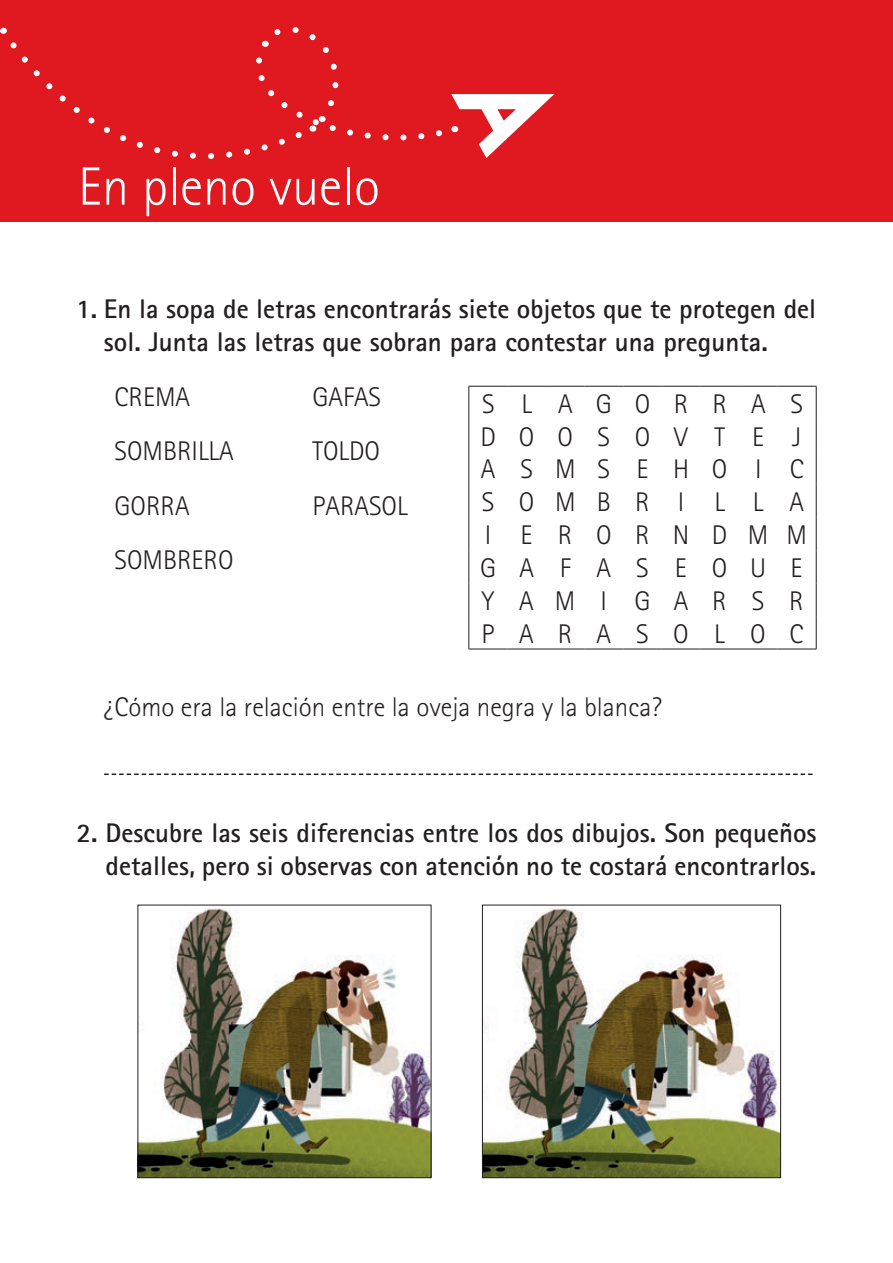
<style>
.page{position:relative;width:893px;height:1263px;background:#fff}
.page>*{position:absolute;margin:0;border:0;box-sizing:border-box;transform-origin:0 0}
.t1{font:300 54px "Rotis Sans Serif 45";color:#fff}
.t2{font:700 27px/33px "Rotis Sans Serif 65";color:#231f20}
.t3{font:300 27px "Rotis Sans Serif 45";color:#231f20}
.t4{font:300 27px/32.8px "Rotis Sans Serif 45";letter-spacing:.91em;color:#231f20}
</style>
<div class="page">
<div style="left:0;top:0;width:893px;height:221px;background:#e01921"></div>
<svg style="left:10px;top:42px;width:240px;height:117px"></svg>
<svg style="left:256px;top:27px;width:298px;height:131px"></svg>
<svg style="left:470px;top:387px;width:346px;height:262px"></svg>
<hr style="left:469px;top:386px;width:38px;height:1px;background:#231f20">
<hr style="left:469px;top:386px;width:1px;height:33px;background:#231f20">
<hr style="left:507px;top:386px;width:39px;height:1px;background:#231f20">
<hr style="left:546px;top:386px;width:39px;height:1px;background:#231f20">
<hr style="left:585px;top:386px;width:38px;height:1px;background:#231f20">
<hr style="left:623px;top:386px;width:39px;height:1px;background:#231f20">
<hr style="left:662px;top:386px;width:38px;height:1px;background:#231f20">
<hr style="left:700px;top:386px;width:39px;height:1px;background:#231f20">
<hr style="left:739px;top:386px;width:39px;height:1px;background:#231f20">
<hr style="left:778px;top:386px;width:38px;height:1px;background:#231f20">
<hr style="left:469px;top:419px;width:1px;height:33px;background:#231f20">
<hr style="left:469px;top:452px;width:1px;height:33px;background:#231f20">
<hr style="left:469px;top:485px;width:1px;height:33px;background:#231f20">
<hr style="left:469px;top:518px;width:1px;height:32px;background:#231f20">
<hr style="left:469px;top:550px;width:1px;height:33px;background:#231f20">
<hr style="left:469px;top:583px;width:1px;height:33px;background:#231f20">
<hr style="left:469px;top:616px;width:1px;height:33px;background:#231f20">
<hr style="left:469px;top:649px;width:38px;height:1px;background:#231f20">
<hr style="left:507px;top:649px;width:39px;height:1px;background:#231f20">
<hr style="left:546px;top:649px;width:39px;height:1px;background:#231f20">
<hr style="left:585px;top:649px;width:38px;height:1px;background:#231f20">
<hr style="left:623px;top:649px;width:39px;height:1px;background:#231f20">
<hr style="left:662px;top:649px;width:38px;height:1px;background:#231f20">
<hr style="left:700px;top:649px;width:39px;height:1px;background:#231f20">
<hr style="left:739px;top:649px;width:39px;height:1px;background:#231f20">
<hr style="left:778px;top:649px;width:38px;height:1px;background:#231f20">
<hr style="left:816px;top:386px;width:1px;height:33px;background:#231f20">
<hr style="left:816px;top:419px;width:1px;height:33px;background:#231f20">
<hr style="left:816px;top:452px;width:1px;height:33px;background:#231f20">
<hr style="left:816px;top:485px;width:1px;height:33px;background:#231f20">
<hr style="left:816px;top:518px;width:1px;height:32px;background:#231f20">
<hr style="left:816px;top:550px;width:1px;height:33px;background:#231f20">
<hr style="left:816px;top:583px;width:1px;height:33px;background:#231f20">
<hr style="left:816px;top:616px;width:1px;height:33px;background:#231f20">
<svg style="left:104px;top:773px;width:709px;height:2px"></svg>
<img style="left:140px;top:907px;width:289px;height:269px">
<div style="left:138px;top:905px;width:293px;height:273px;border:1px solid #231f20"></div>
<img style="left:484px;top:907px;width:295px;height:269px">
<div style="left:482px;top:905px;width:299px;height:273px;border:1px solid #231f20"></div>
<h1 class="t1" style="left:78px;top:155px;width:303px">En pleno vuelo</h1>
<p class="t2" style="left:104px;top:292px;width:714px;text-indent:-28px">1. En la sopa de letras encontrarás siete objetos que te protegen del sol. Junta las letras que sobran para contestar una pregunta.</p>
<p class="t3" style="left:115px;top:382px;width:77px">CREMA</p>
<p class="t3" style="left:313px;top:382px;width:70px">GAFAS</p>
<p class="t3" style="left:115px;top:436px;width:121px">SOMBRILLA</p>
<p class="t3" style="left:313px;top:436px;width:69px">TOLDO</p>
<p class="t3" style="left:115px;top:490px;width:77px">GORRA</p>
<p class="t3" style="left:313px;top:490px;width:96px">PARASOL</p>
<p class="t3" style="left:115px;top:544px;width:120px">SOMBRERO</p>
<p class="t4" style="left:480px;top:387px;width:328px">SLAGORRAS<br>DOOSOVTE J<br>ASMSEHOI C<br>SOMBRI LLA<br>I ERORNDMM<br>GAFASEOUE<br>YAMIGARSR<br>PARASOLOC</p>
<p class="t3" style="left:104px;top:692px;width:559px">¿Cómo era la relación entre la oveja negra y la blanca?</p>
<p class="t2" style="left:77px;top:816px;width:741px;text-align:right">2. Descubre las seis diferencias entre los dos dibujos. Son pequeños detalles, pero si observas con atención no te costará encontrarlos.</p>
</div>
